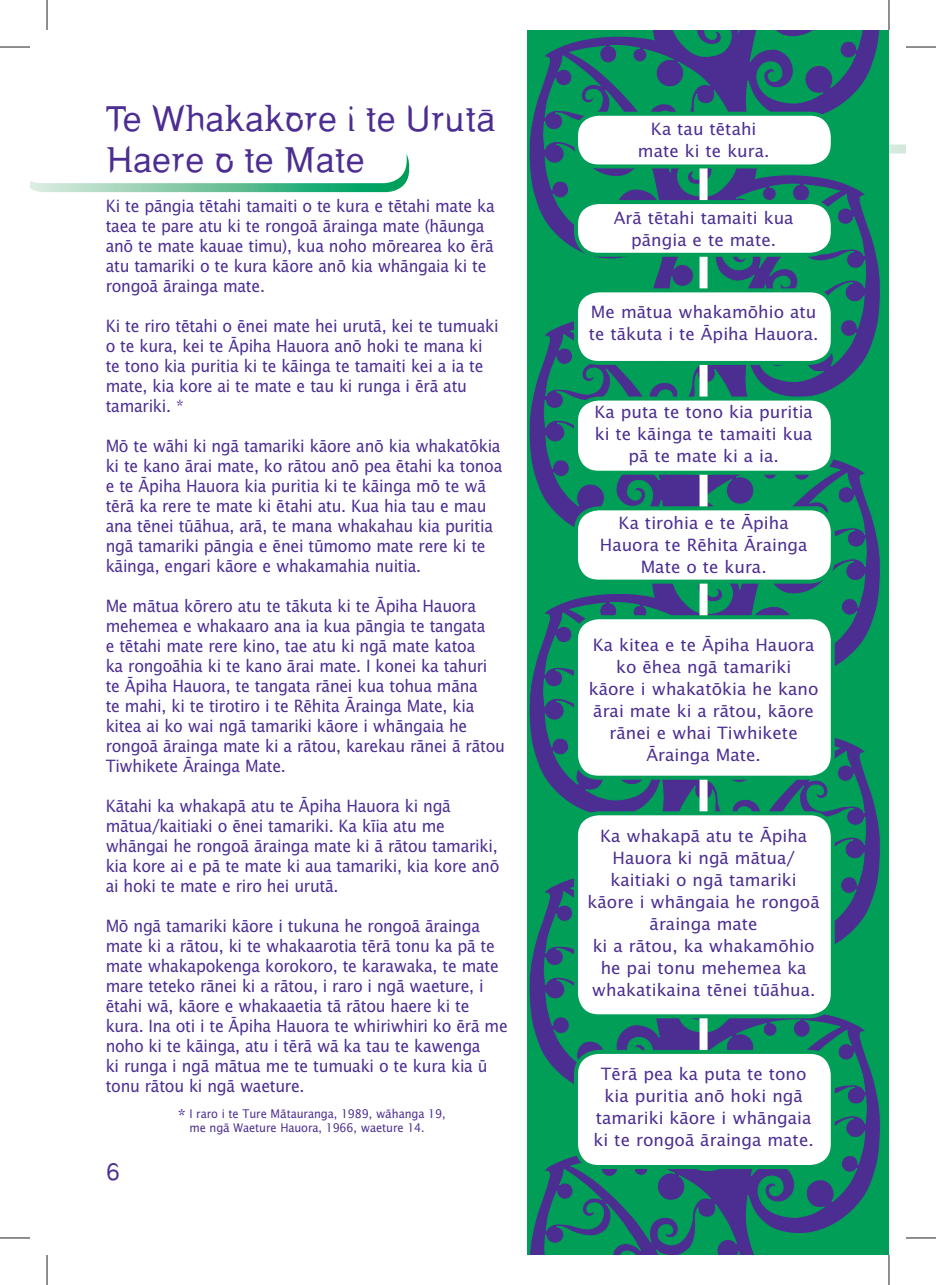
<style>
.page{position:relative;width:936px;height:1285px;background:#fff}
.page>*{position:absolute;margin:0;border:0;box-sizing:border-box;transform-origin:0 0}
.t1{font:34px/40.8px "Spiker Mixed";color:#4c2e92}
.t2{font:24px "Spiker Mixed";color:#4c2e92}
.t3{font:17px/20px "M Lucid San";letter-spacing:-.02em;color:#4c2e92;scale:.93 1}
.t4{font:17px/22px "M Lucid San";color:#4c2e92;text-align:center}
.t5{font:12px/14px "M Lucid San";letter-spacing:-.01em;color:#4c2e92;scale:.93 1}
.s1{font-size:18px}
</style>
<div class="page">
<svg style="left:668px;top:30px;width:238px;height:1225px"></svg>
<svg style="left:741px;top:30px;width:148px;height:1225px;background:#187a69"></svg>
<svg style="left:527px;top:30px;width:141px;height:1225px;background:#187969"></svg>
<div style="left:699px;top:159px;width:8px;height:950px;background:#fff"></div>
<svg style="left:30px;top:153px;width:379px;height:39px"></svg>
<div style="left:576px;top:114px;width:257px;height:52px;background:#fff;border-radius:23px"></div>
<div style="left:574px;top:112px;width:261px;height:56px;border:4px solid #009e57;border-radius:23px"></div>
<div style="left:576px;top:290px;width:257px;height:73px;background:#fff;border-radius:23px"></div>
<div style="left:574px;top:288px;width:261px;height:77px;border:4px solid #009e57;border-radius:23px"></div>
<div style="left:576px;top:1052px;width:257px;height:115px;background:#fff;border-radius:23px"></div>
<div style="left:574px;top:1050px;width:261px;height:119px;border:4px solid #009e57;border-radius:23px"></div>
<div style="left:576px;top:617px;width:257px;height:160px;background:#fff;border-radius:23px"></div>
<div style="left:574px;top:615px;width:261px;height:164px;border:4px solid #009e57;border-radius:23px"></div>
<div style="left:576px;top:508px;width:257px;height:73px;background:#fff;border-radius:23px"></div>
<div style="left:574px;top:506px;width:261px;height:77px;border:4px solid #009e57;border-radius:23px"></div>
<div style="left:576px;top:202px;width:257px;height:53px;background:#fff;border-radius:23px"></div>
<div style="left:574px;top:200px;width:261px;height:57px;border:4px solid #009e57;border-radius:23px"></div>
<div style="left:576px;top:398px;width:257px;height:75px;background:#fff;border-radius:23px"></div>
<div style="left:574px;top:396px;width:261px;height:79px;border:4px solid #009e57;border-radius:23px"></div>
<div style="left:576px;top:813px;width:257px;height:203px;background:#fff;border-radius:23px"></div>
<div style="left:574px;top:811px;width:261px;height:207px;border:4px solid #009e57;border-radius:23px"></div>
<hr style="left:0;top:47px;width:30px;height:1px;background:#231f20">
<hr style="left:906px;top:47px;width:30px;height:1px;background:#231f20">
<hr style="left:0;top:1237px;width:30px;height:1px;background:#231f20">
<hr style="left:906px;top:1237px;width:30px;height:1px;background:#231f20">
<hr style="left:47px;top:0;width:1px;height:30px;background:#231f20">
<hr style="left:47px;top:1255px;width:1px;height:30px;background:#231f20">
<hr style="left:889px;top:0;width:1px;height:30px;background:#231f20">
<hr style="left:889px;top:1255px;width:1px;height:30px;background:#231f20">
<h1 class="t1" style="left:106px;top:101px;width:391px">Te Whakakore i te Uruta<br>Haere o te Mate</h1>
<p class="t3" style="left:106px;top:197px;width:420px">Ki te pängia tëtahi tamaiti o te kura e tëtahi mate ka taea te pare atu ki te rongoä ärainga mate (häunga anö te mate kauae timu), kua noho mörearea ko ërä atu tamariki o te kura käore anö kia whängaia ki te rongoä ärainga mate.</p>
<p class="t3" style="left:106px;top:317px;width:424px">Ki te riro tëtahi o ënei mate hei urutä, kei te tumuaki o te kura, kei te Äpiha Hauora anö hoki te mana ki te tono kia puritia ki te käinga te tamaiti kei a ia te mate, kia kore ai te mate e tau ki runga i ërä atu tamariki. *</p>
<p class="t3" style="left:106px;top:437px;width:428px">Mö te wähi ki ngä tamariki käore anö kia whakatökia ki te kano ärai mate, ko rätou anö pea ëtahi ka tonoa e te Äpiha Hauora kia puritia ki te käinga mö te wä tërä ka rere te mate ki ëtahi atu. Kua hia tau e mau ana tënei tüähua, arä, te mana whakahau kia puritia ngä tamariki pängia e ënei tümomo mate rere ki te käinga, engari käore e whakamahia nuitia.</p>
<p class="t3" style="left:106px;top:597px;width:431px">Me mätua körero atu te täkuta ki te Äpiha Hauora mehemea e whakaaro ana ia kua pängia te tangata<br>e tëtahi mate rere kino, tae atu ki ngä mate katoa<br>ka rongoähia ki te kano ärai mate. I konei ka tahuri te Äpiha Hauora, te tangata ränei kua tohua mäna<br>te mahi, ki te tirotiro i te Rëhita Ärainga Mate, kia kitea ai ko wai ngä tamariki käore i whängaia he rongoä ärainga mate ki a rätou, karekau ränei ä rätou Tiwhikete Ärainga Mate.</p>
<p class="t3" style="left:106px;top:797px;width:425px">Kätahi ka whakapä atu te Äpiha Hauora ki ngä mätua/kaitiaki o ënei tamariki. Ka kïia atu me whängai he rongoä ärainga mate ki ä rätou tamariki, kia kore ai e pä te mate ki aua tamariki, kia kore anö ai hoki te mate e riro hei urutä.</p>
<p class="t3" style="left:106px;top:917px;width:434px">Mö ngä tamariki käore i tukuna he rongoä ärainga mate ki a rätou, ki te whakaarotia tërä tonu ka pä te mate whakapokenga korokoro, te karawaka, te mate mare teteko ränei ki a rätou, i raro i ngä waeture, i ëtahi wä, käore e whakaaetia tä rätou haere ki te kura. Ina oti i te Äpiha Hauora te whiriwhiri ko ërä me noho ki te käinga, atu i tërä wä ka tau te kawenga<br>ki runga i ngä mätua me te tumuaki o te kura kia ü tonu rätou ki ngä waeture.</p>
<p class="t5" style="left:189px;top:1107px;width:277px;text-indent:-12px"><span class="s1">*</span> I raro i te Ture Mätauranga, 1989, wähanga 19, me ngä Waeture Hauora, 1966, waeture 14.</p>
<h2 class="t2" style="left:106px;top:1161px;width:15px">6</h2>
<p class="t4" style="left:638px;top:119px;width:133px">Ka tau tëtahi mate ki te kura.</p>
<p class="t4" style="left:614px;top:208px;width:181px">Arä tëtahi tamaiti kua pängia e te mate.</p>
<p class="t4" style="left:589px;top:302px;width:231px;text-align:left">Me mätua whakamöhio atu te täkuta i te Äpiha Hauora.</p>
<p class="t4" style="left:594px;top:402px;width:220px">Ka puta te tono kia puritia ki te käinga te tamaiti kua pä te mate ki a ia.</p>
<p class="t4" style="left:600px;top:513px;width:209px">Ka tirohia e te Äpiha<br>Hauora te Rëhita Ärainga<br>Mate o te kura.</p>
<p class="t4" style="left:589px;top:635px;width:231px">Ka kitea e te Äpiha Hauora ko ëhea ngä tamariki<br>käore i whakatökia he kano ärai mate ki a rätou, käore ränei e whai Tiwhikete<br>Ärainga Mate.</p>
<p class="t4" style="left:588px;top:826px;width:234px">Ka whakapä atu te Äpiha<br>Hauora ki ngä mätua/ kaitiaki o ngä tamariki käore i whängaia he rongoä ärainga mate<br>ki a rätou, ka whakamöhio he pai tonu mehemea ka whakatikaina tënei tüähua.</p>
<p class="t4" style="left:594px;top:1063px;width:222px">Tërä pea ka puta te tono kia puritia anö hoki ngä tamariki käore i whängaia ki te rongoä ärainga mate.</p>
</div>
